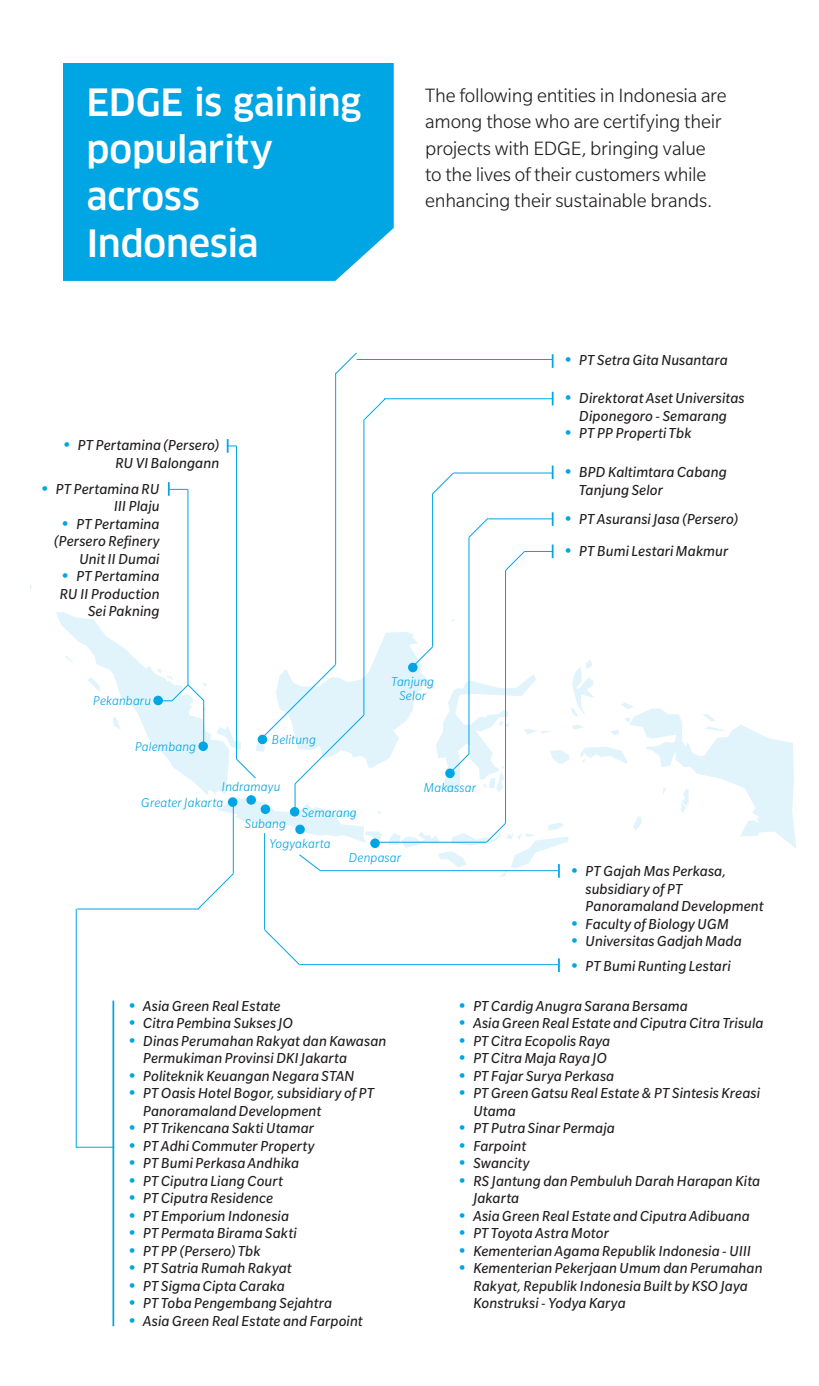
<style>
.page{position:relative;width:819px;height:1386px;background:#fff}
.page>*{position:absolute;margin:0;border:0;box-sizing:border-box;transform-origin:0 0}
.t1{font:500 36.75px/47.2px "Clan Pro";letter-spacing:-.01em;color:#fff}
.Body_Text{font:300 21px/26.2px "Slate Pro";letter-spacing:-.01em;color:#231f20}
.t2{font:italic 15.75px/17.5px "Slate Pro";letter-spacing:.01em;color:#231f20}
.Map_-_City{font:italic 300 14px "Slate Pro";letter-spacing:.01em;color:#00a5e3}
.s1{font-weight:500;font-style:normal;font-size:17.5px;color:#00a5e3}
</style>
<div class="page">
<svg style="left:30px;top:585px;width:766px;height:292px"></svg>
<div style="left:63px;top:63px;width:331px;height:218px;background:#00a5e3"></div>
<div style="left:228px;top:797px;width:9px;height:10px;background:#00a5e3;border-radius:50%"></div>
<div style="left:290px;top:807px;width:9px;height:10px;background:#00a5e3;border-radius:50%"></div>
<div style="left:408px;top:663px;width:10px;height:9px;background:#00a5e3;border-radius:50%"></div>
<div style="left:295px;top:825px;width:10px;height:9px;background:#00a5e3;border-radius:50%"></div>
<div style="left:370px;top:838px;width:10px;height:10px;background:#00a5e3;border-radius:50%"></div>
<div style="left:198px;top:741px;width:10px;height:10px;background:#00a5e3;border-radius:50%"></div>
<div style="left:153px;top:696px;width:10px;height:9px;background:#00a5e3;border-radius:50%"></div>
<div style="left:445px;top:769px;width:10px;height:9px;background:#00a5e3;border-radius:50%"></div>
<svg style="left:552px;top:354px;width:2px;height:14px"></svg>
<svg style="left:552px;top:512px;width:2px;height:14px"></svg>
<svg style="left:552px;top:392px;width:2px;height:13px"></svg>
<svg style="left:552px;top:465px;width:2px;height:14px"></svg>
<svg style="left:558px;top:958px;width:2px;height:14px"></svg>
<svg style="left:558px;top:864px;width:2px;height:14px"></svg>
<hr style="left:112px;top:1001px;width:2px;height:325px;background:#00a5e3">
<hr style="left:454px;top:473px;width:99px;height:1px;background:#00a5e3">
<hr style="left:488px;top:519px;width:64px;height:1px;background:#00a5e3">
<hr style="left:320px;top:870px;width:238px;height:1px;background:#00a5e3">
<hr style="left:76px;top:1147px;width:38px;height:1px;background:#00a5e3">
<hr style="left:300px;top:964px;width:258px;height:1px;background:#00a5e3">
<hr style="left:77px;top:909px;width:122px;height:1px;background:#00a5e3">
<svg style="left:227px;top:439px;width:9px;height:14px"></svg>
<hr style="left:384px;top:398px;width:168px;height:1px;background:#00a5e3">
<hr style="left:357px;top:359px;width:195px;height:1px;background:#00a5e3">
<hr style="left:375px;top:842px;width:111px;height:1px;background:#00a5e3">
<svg style="left:413px;top:646px;width:20px;height:20px"></svg>
<svg style="left:299px;top:854px;width:22px;height:17px"></svg>
<svg style="left:264px;top:929px;width:36px;height:36px"></svg>
<svg style="left:198px;top:873px;width:36px;height:36px"></svg>
<svg style="left:486px;top:823px;width:20px;height:20px"></svg>
<svg style="left:505px;top:545px;width:49px;height:26px"></svg>
<svg style="left:468px;top:518px;width:21px;height:20px"></svg>
<svg style="left:449px;top:753px;width:21px;height:21px"></svg>
<svg style="left:432px;top:472px;width:22px;height:23px"></svg>
<svg style="left:364px;top:398px;width:22px;height:22px"></svg>
<svg style="left:335px;top:352px;width:22px;height:22px"></svg>
<hr style="left:505px;top:571px;width:1px;height:252px;background:#00a5e3">
<svg style="left:236px;top:664px;width:129px;height:148px"></svg>
<hr style="left:469px;top:538px;width:1px;height:216px;background:#00a5e3">
<hr style="left:432px;top:494px;width:1px;height:153px;background:#00a5e3">
<hr style="left:335px;top:373px;width:1px;height:291px;background:#00a5e3">
<hr style="left:188px;top:489px;width:1px;height:196px;background:#00a5e3">
<hr style="left:203px;top:700px;width:1px;height:43px;background:#00a5e3">
<hr style="left:364px;top:420px;width:1px;height:295px;background:#00a5e3">
<hr style="left:236px;top:446px;width:1px;height:313px;background:#00a5e3">
<hr style="left:264px;top:833px;width:1px;height:97px;background:#00a5e3">
<hr style="left:76px;top:909px;width:1px;height:238px;background:#00a5e3">
<hr style="left:233px;top:804px;width:1px;height:70px;background:#00a5e3">
<svg style="left:168px;top:482px;width:20px;height:14px"></svg>
<svg style="left:160px;top:684px;width:45px;height:18px"></svg>
<p class="t1" style="left:87px;top:79px;width:276px">EDGE is gaining popularity across<br>Indonesia</p>
<p class="Body_Text" style="left:425px;top:82px;width:303px">The following entities in Indonesia are among those who are certifying their projects with EDGE, bringing value to the lives of their customers while enhancing their sustainable brands.</p>
<p class="t2" style="left:62px;top:437px;width:159px;text-align:right"><span class="s1">•</span> PT Pertamina (Persero)<br>RU VI Balongann</p>
<p class="t2" style="left:40px;top:480px;width:121px;text-align:right"><span class="s1">•</span> PT Pertamina RU<br>III Plaju</p>
<p class="t2" style="left:54px;top:515px;width:107px;text-align:right"><span class="s1">•</span> PT Pertamina (Persero Refinery<br>Unit II Dumai</p>
<p class="t2" style="left:60px;top:568px;width:101px;text-align:right"><span class="s1">•</span> PT Pertamina<br>RU II Production<br>Sei Pakning</p>
<p class="Map_-_City" style="left:93px;top:694px;width:59px">Pekanbaru</p>
<p class="Map_-_City" style="left:135px;top:739px;width:62px">Palembang</p>
<p class="Map_-_City" style="left:272px;top:733px;width:46px">Belitung</p>
<p class="Map_-_City" style="left:222px;top:779px;width:60px">Indramayu</p>
<p class="Map_-_City" style="left:141px;top:795px;width:84px">Greater Jakarta</p>
<p class="Map_-_City" style="left:245px;top:816px;width:42px">Subang</p>
<p class="Map_-_City" style="left:302px;top:805px;width:57px">Semarang</p>
<p class="Map_-_City" style="left:269px;top:836px;width:63px">Yogyakarta</p>
<p class="Map_-_City" style="left:392px;top:675px;width:44px">Tanjung</p>
<p class="Map_-_City" style="left:399px;top:689px;width:28px">Selor</p>
<p class="Map_-_City" style="left:424px;top:780px;width:54px">Makassar</p>
<p class="Map_-_City" style="left:349px;top:850px;width:54px">Denpasar</p>
<p class="t2" style="left:564px;top:351px;width:166px"><span class="s1">•</span> PT Setra Gita Nusantara</p>
<p class="t2" style="left:564px;top:389px;width:183px;text-align:center"><span class="s1">•</span> Direktorat Aset Universitas<br>Diponegoro - Semarang</p>
<p class="t2" style="left:564px;top:424px;width:130px"><span class="s1">•</span> PT PP Properti Tbk</p>
<p class="t2" style="left:579px;top:464px;width:149px;text-indent:-16px"><span class="s1">•</span> BPD Kaltimtara Cabang<br>Tanjung Selor</p>
<p class="t2" style="left:564px;top:510px;width:176px"><span class="s1">•</span> PT Asuransi Jasa (Persero)</p>
<p class="t2" style="left:564px;top:542px;width:166px"><span class="s1">•</span> PT Bumi Lestari Makmur</p>
<p class="t2" style="left:586px;top:862px;width:180px;text-indent:-16px"><span class="s1">•</span> PT Gajah Mas Perkasa, subsidiary of PT<br>Panoramaland Development</p>
<p class="t2" style="left:570px;top:915px;width:161px"><span class="s1">•</span> Faculty of Biology UGM</p>
<p class="t2" style="left:570px;top:932px;width:173px"><span class="s1">•</span> Universitas Gadjah Mada</p>
<p class="t2" style="left:570px;top:957px;width:162px"><span class="s1">•</span> PT Bumi Runting Lestari</p>
<p class="t2" style="left:127px;top:997px;width:155px"><span class="s1">•</span> Asia Green Real Estate</p>
<p class="t2" style="left:127px;top:1015px;width:167px"><span class="s1">•</span> Citra Pembina Sukses JO</p>
<p class="t2" style="left:143px;top:1032px;width:245px;text-indent:-16px"><span class="s1">•</span> Dinas Perumahan Rakyat dan Kawasan<br>Permukiman Provinsi DKI Jakarta</p>
<p class="t2" style="left:127px;top:1067px;width:229px"><span class="s1">•</span> Politeknik Keuangan Negara STAN</p>
<p class="t2" style="left:143px;top:1085px;width:233px;text-indent:-16px"><span class="s1">•</span> PT Oasis Hotel Bogor, subsidiary of PT<br>Panoramaland Development</p>
<p class="t2" style="left:127px;top:1120px;width:188px"><span class="s1">•</span> PT Trikencana Sakti Utamar</p>
<p class="t2" style="left:127px;top:1137px;width:189px"><span class="s1">•</span> PT Adhi Commuter Property</p>
<p class="t2" style="left:127px;top:1155px;width:173px"><span class="s1">•</span> PT Bumi Perkasa Andhika</p>
<p class="t2" style="left:127px;top:1172px;width:157px"><span class="s1">•</span> PT Ciputra Liang Court</p>
<p class="t2" style="left:127px;top:1190px;width:147px"><span class="s1">•</span> PT Ciputra Residence</p>
<p class="t2" style="left:127px;top:1207px;width:163px"><span class="s1">•</span> PT Emporium Indonesia</p>
<p class="t2" style="left:127px;top:1225px;width:171px"><span class="s1">•</span> PT Permata Birama Sakti</p>
<p class="t2" style="left:127px;top:1242px;width:135px"><span class="s1">•</span> PT PP (Persero) Tbk</p>
<p class="t2" style="left:127px;top:1260px;width:166px"><span class="s1">•</span> PT Satria Rumah Rakyat</p>
<p class="t2" style="left:127px;top:1277px;width:159px"><span class="s1">•</span> PT Sigma Cipta Caraka</p>
<p class="t2" style="left:127px;top:1295px;width:206px"><span class="s1">•</span> PT Toba Pengembang Sejahtra</p>
<p class="t2" style="left:127px;top:1312px;width:237px"><span class="s1">•</span> Asia Green Real Estate and Farpoint</p>
<p class="t2" style="left:458px;top:997px;width:232px"><span class="s1">•</span> PT Cardig Anugra Sarana Bersama</p>
<p class="t2" style="left:458px;top:1015px;width:307px"><span class="s1">•</span> Asia Green Real Estate and Ciputra Citra Trisula</p>
<p class="t2" style="left:458px;top:1032px;width:154px"><span class="s1">•</span> PT Citra Ecopolis Raya</p>
<p class="t2" style="left:458px;top:1050px;width:151px"><span class="s1">•</span> PT Citra Maja Raya JO</p>
<p class="t2" style="left:458px;top:1067px;width:158px"><span class="s1">•</span> PT Fajar Surya Perkasa</p>
<p class="t2" style="left:473px;top:1085px;width:288px;text-indent:-16px"><span class="s1">•</span> PT Green Gatsu Real Estate &amp; PT Sintesis Kreasi<br>Utama</p>
<p class="t2" style="left:458px;top:1120px;width:159px"><span class="s1">•</span> PT Putra Sinar Permaja</p>
<p class="t2" style="left:458px;top:1137px;width:70px"><span class="s1">•</span> Farpoint</p>
<p class="t2" style="left:458px;top:1155px;width:74px"><span class="s1">•</span> Swancity</p>
<p class="t2" style="left:473px;top:1172px;width:288px;text-indent:-16px"><span class="s1">•</span> RS Jantung dan Pembuluh Darah Harapan Kita<br>Jakarta</p>
<p class="t2" style="left:458px;top:1207px;width:294px"><span class="s1">•</span> Asia Green Real Estate and Ciputra Adibuana</p>
<p class="t2" style="left:458px;top:1225px;width:153px"><span class="s1">•</span> PT Toyota Astra Motor</p>
<p class="t2" style="left:458px;top:1242px;width:295px"><span class="s1">•</span> Kementerian Agama Republik Indonesia - UIII</p>
<p class="t2" style="left:473px;top:1260px;width:291px;text-indent:-16px"><span class="s1">•</span> Kementerian Pekerjaan Umum dan Perumahan<br>Rakyat, Republik Indonesia Built by KSO Jaya<br>Konstruksi - Yodya Karya</p>
</div>
